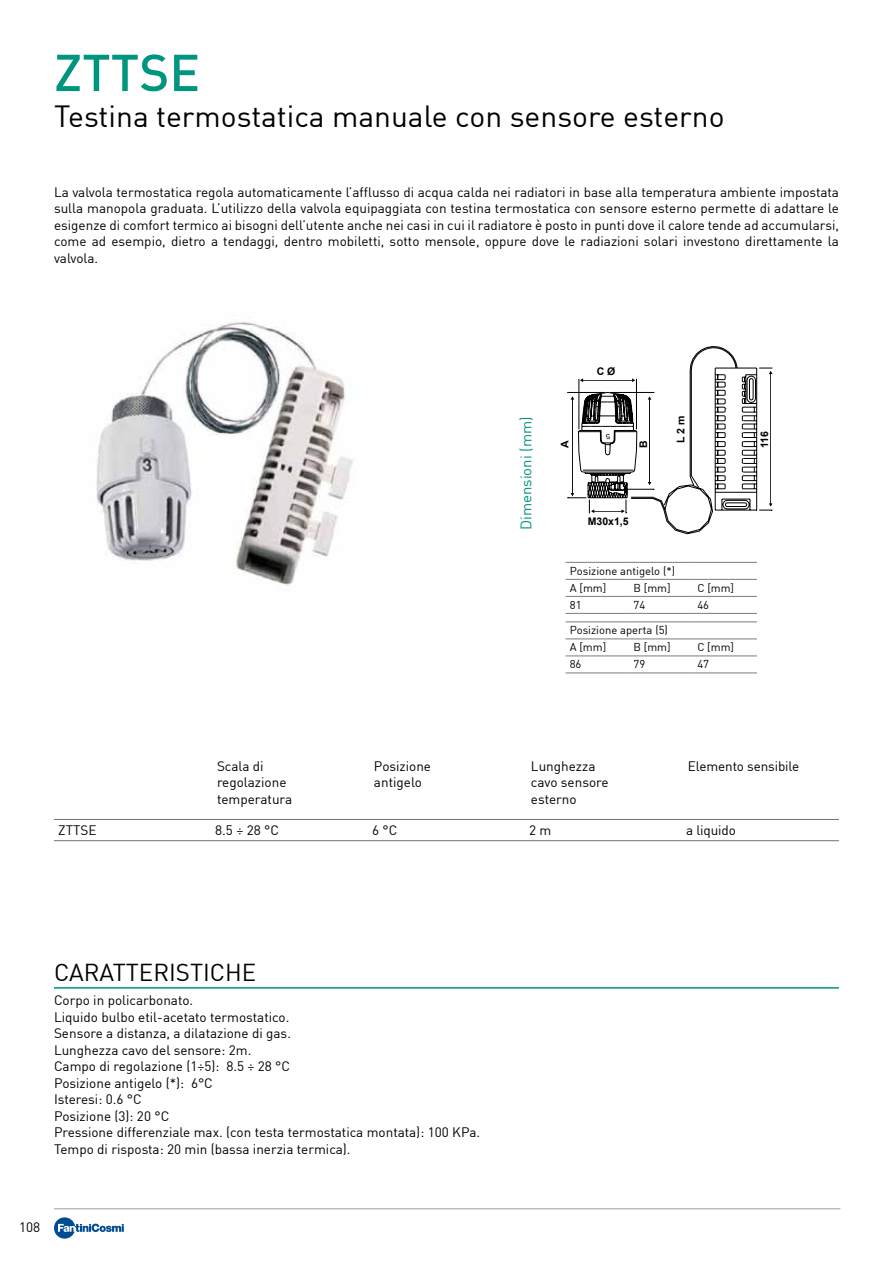
<style>
.page{position:relative;width:893px;height:1263px;background:#fff}
.page>*{position:absolute;margin:0;border:0;box-sizing:border-box;transform-origin:0 0}
.t1{font:500 51px "DIN";color:#00957e}
.t2{font:30px "DIN";color:#000}
.t3{font:24px "DIN";color:#000}
.t4{font:15px "DIN";color:#00957e}
.t5{font:13.5px/16.5px "DIN";color:#000}
.t6{font:11.25px/17px "DIN";color:#000}
.t7{font:700 10.5px "Arial";color:#000}
</style>
<div class="page">
<hr style="left:54px;top:1208px;width:786px;height:1px;background:#9c9e9f">
<svg style="left:54px;top:1217px;width:70px;height:21px"></svg>
<img style="left:96px;top:322px;width:257px;height:263px">
<hr style="left:54px;top:819px;width:157px;height:1px;background:#707172">
<hr style="left:211px;top:819px;width:157px;height:1px;background:#707172">
<hr style="left:368px;top:819px;width:157px;height:1px;background:#707172">
<hr style="left:525px;top:819px;width:157px;height:1px;background:#707172">
<hr style="left:682px;top:819px;width:157px;height:1px;background:#707172">
<hr style="left:54px;top:840px;width:157px;height:1px;background:#707172">
<hr style="left:211px;top:840px;width:157px;height:1px;background:#707172">
<hr style="left:368px;top:840px;width:157px;height:1px;background:#707172">
<hr style="left:525px;top:840px;width:157px;height:1px;background:#707172">
<hr style="left:682px;top:840px;width:157px;height:1px;background:#707172">
<svg style="left:567px;top:346px;width:206px;height:188px"></svg>
<hr style="left:566px;top:562px;width:63px;height:1px;background:#7b7c7e">
<hr style="left:629px;top:562px;width:64px;height:1px;background:#7b7c7e">
<hr style="left:693px;top:562px;width:64px;height:1px;background:#7b7c7e">
<hr style="left:566px;top:579px;width:63px;height:1px;background:#7b7c7e">
<hr style="left:629px;top:579px;width:64px;height:1px;background:#7b7c7e">
<hr style="left:693px;top:579px;width:64px;height:1px;background:#7b7c7e">
<hr style="left:566px;top:596px;width:63px;height:1px;background:#7b7c7e">
<hr style="left:629px;top:596px;width:64px;height:1px;background:#7b7c7e">
<hr style="left:693px;top:596px;width:64px;height:1px;background:#7b7c7e">
<hr style="left:566px;top:613px;width:63px;height:1px;background:#7b7c7e">
<hr style="left:629px;top:613px;width:64px;height:1px;background:#7b7c7e">
<hr style="left:693px;top:613px;width:64px;height:1px;background:#7b7c7e">
<hr style="left:566px;top:622px;width:63px;height:1px;background:#7b7c7e">
<hr style="left:629px;top:622px;width:64px;height:1px;background:#7b7c7e">
<hr style="left:693px;top:622px;width:64px;height:1px;background:#7b7c7e">
<hr style="left:566px;top:639px;width:63px;height:1px;background:#7b7c7e">
<hr style="left:629px;top:639px;width:64px;height:1px;background:#7b7c7e">
<hr style="left:693px;top:639px;width:64px;height:1px;background:#7b7c7e">
<hr style="left:566px;top:656px;width:63px;height:1px;background:#7b7c7e">
<hr style="left:629px;top:656px;width:64px;height:1px;background:#7b7c7e">
<hr style="left:693px;top:656px;width:64px;height:1px;background:#7b7c7e">
<hr style="left:566px;top:673px;width:63px;height:1px;background:#7b7c7e">
<hr style="left:629px;top:673px;width:64px;height:1px;background:#7b7c7e">
<hr style="left:693px;top:673px;width:64px;height:1px;background:#7b7c7e">
<hr style="left:54px;top:987px;width:785px;height:2px;background:#00957e">
<h1 class="t1" style="left:54px;top:40px;width:148px">ZTTSE</h1>
<h2 class="t2" style="left:54px;top:97px;width:672px">Testina termostatica manuale con sensore esterno</h2>
<p class="t5" style="left:54px;top:183px;width:786px;text-align:justify">La valvola termostatica regola automaticamente l’afflusso di acqua calda nei radiatori in base alla temperatura ambiente impostata sulla manopola graduata. L’utilizzo della valvola equipaggiata con testina termostatica con sensore esterno permette di adattare le esigenze di comfort termico ai bisogni dell’utente anche nei casi in cui il radiatore è posto in punti dove il calore tende ad accumularsi, come ad esempio, dietro a tendaggi, dentro mobiletti, sotto mensole, oppure dove le radiazioni solari investono direttamente la valvola.</p>
<p class="t4" style="left:517px;top:530px;width:115px;rotate:-90deg">Dimensioni (mm)</p>
<p class="t7" style="left:597px;top:364px;width:20px">C Ø</p>
<p class="t7" style="left:674px;top:443px;width:29px;rotate:-90deg">L 2 m</p>
<p class="t7" style="left:558px;top:448px;width:9px;rotate:-90deg">A</p>
<p class="t7" style="left:636px;top:448px;width:9px;rotate:-90deg">B</p>
<p class="t7" style="left:758px;top:448px;width:18px;rotate:-90deg">116</p>
<p class="t7" style="left:588px;top:514px;width:42px">M30x1,5</p>
<p class="t6" style="left:570px;top:562px;width:107px">Posizione antigelo (*)<br>A [mm]</p>
<p class="t6" style="left:634px;top:579px;width:39px">B [mm]</p>
<p class="t6" style="left:697px;top:579px;width:38px">C [mm]</p>
<p class="t6" style="left:570px;top:596px;width:13px">81</p>
<p class="t6" style="left:634px;top:596px;width:13px">74</p>
<p class="t6" style="left:697px;top:596px;width:13px">46</p>
<p class="t6" style="left:570px;top:621px;width:100px">Posizione aperta (5)<br>A [mm]</p>
<p class="t6" style="left:634px;top:638px;width:39px">B [mm]</p>
<p class="t6" style="left:697px;top:638px;width:38px">C [mm]</p>
<p class="t6" style="left:570px;top:655px;width:13px">86</p>
<p class="t6" style="left:634px;top:655px;width:13px">79</p>
<p class="t6" style="left:697px;top:655px;width:13px">47</p>
<p class="t5" style="left:217px;top:758px;width:77px">Scala di regolazione temperatura</p>
<p class="t5" style="left:374px;top:758px;width:59px">Posizione antigelo</p>
<p class="t5" style="left:531px;top:758px;width:79px">Lunghezza cavo sensore esterno</p>
<p class="t5" style="left:688px;top:758px;width:113px">Elemento sensibile</p>
<p class="t5" style="left:58px;top:821px;width:40px">ZTTSE</p>
<p class="t5" style="left:215px;top:821px;width:65px">8.5 ÷ 28 °C</p>
<p class="t5" style="left:372px;top:821px;width:27px">6 °C</p>
<p class="t5" style="left:529px;top:821px;width:24px">2 m</p>
<p class="t5" style="left:686px;top:821px;width:51px">a liquido</p>
<h3 class="t3" style="left:54px;top:957px;width:204px">CARATTERISTICHE</h3>
<p class="t5" style="left:54px;top:992px;width:428px">Corpo in policarbonato.<br>Liquido bulbo etil-acetato termostatico.<br>Sensore a distanza, a dilatazione di gas.<br>Lunghezza cavo del sensore: 2m.<br>Campo di regolazione (1÷5): 8.5 ÷ 28 °C<br>Posizione antigelo (*): 6°C<br>Isteresi: 0.6 °C<br>Posizione (3): 20 °C<br>Pressione differenziale max. (con testa termostatica montata): 100 KPa.<br>Tempo di risposta: 20 min (bassa inerzia termica).</p>
<p class="t5" style="left:19px;top:1218px;width:23px">108</p>
</div>
